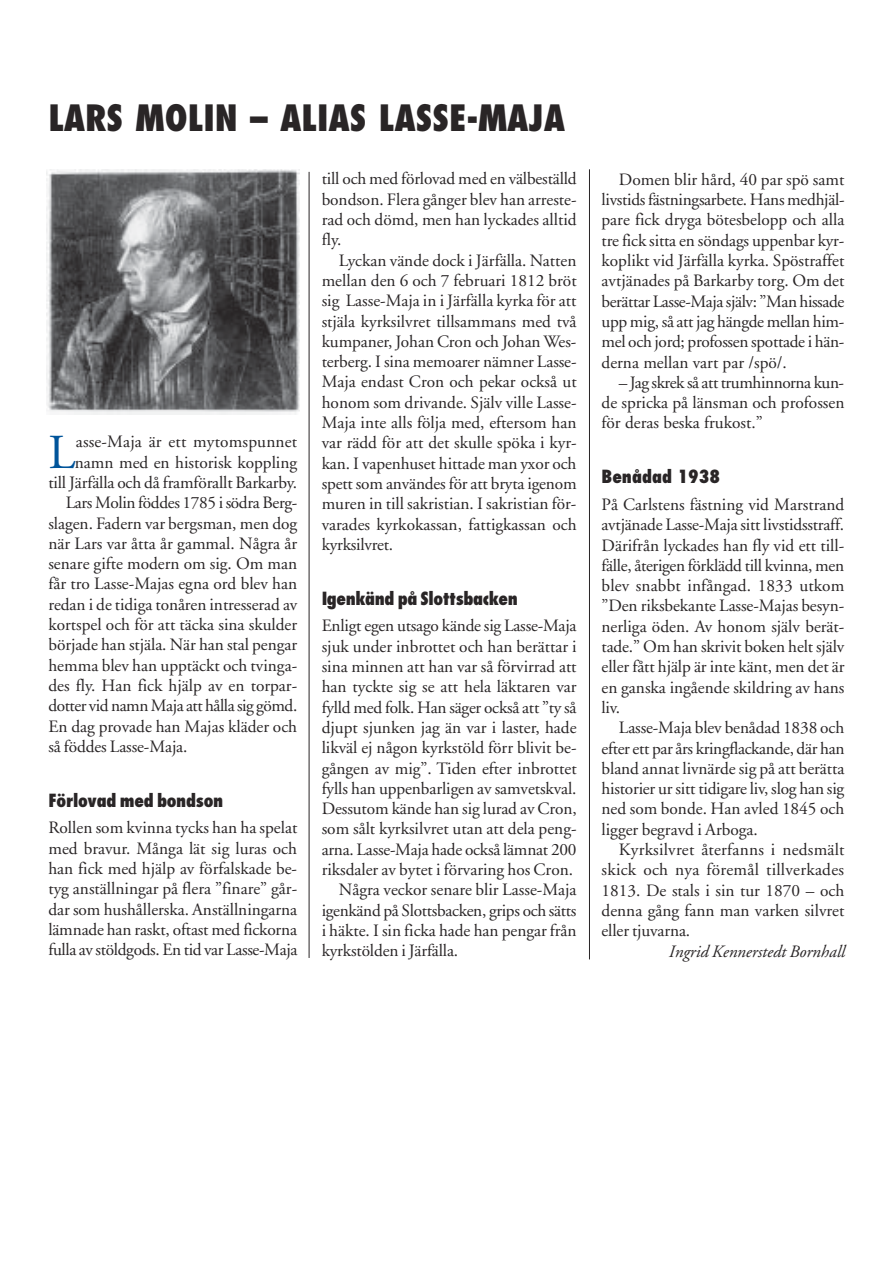
<style>
.page{position:relative;width:893px;height:1263px;background:#fff}
.page>*{position:absolute;margin:0;border:0;box-sizing:border-box;transform-origin:0 0}
.t1{font:48.75px "Adobe Garamond";color:#00549a}
.t2{font:800 condensed 35.25px "Futura";color:#292526}
.t3{font:800 condensed 17.7px "Futura";letter-spacing:-.02em;color:#292526}
.t4{font:800 condensed 17.7px "Futura";color:#292526}
.t5{font:17.25px/20.2px "Adobe Garamond";color:#292526;text-align:justify}
.t6{font:17.25px "Adobe Garamond";letter-spacing:-.02em;color:#292526}
.t7{font:17.25px "Adobe Garamond";letter-spacing:-.025em;color:#292526}
.t8{font:italic 17.25px "Adobe Garamond";color:#292526}
</style>
<div class="page">
<hr style="left:309px;top:172px;width:1px;height:786px;background:#292526">
<hr style="left:48px;top:969px;width:794px;height:1px;background:#3b68a8">
<hr style="left:589px;top:169px;width:1px;height:790px;background:#292526">
<hr style="left:854px;top:87px;width:1px;height:880px;background:#292526">
<img style="left:46px;top:170px;width:253px;height:245px">
<p class="t2" style="left:48px;top:95px;width:518px">LARS MOLIN – ALIAS LASSE-MAJA</p>
<p class="t1" style="left:48px;top:426px;width:28px">L</p>
<p class="t5" style="left:76px;top:432px;width:223px">asse-Maja är ett mytomspunnet</p>
<p class="t5" style="left:75px;top:452px;width:224px">namn med en historisk koppling</p>
<p class="t5" style="left:48px;top:473px;width:250px">till Järfälla och då framförallt Barkarby.</p>
<p class="t6" style="left:66px;top:494px;width:233px">Lars Molin föddes 1785 i södra Berg-</p>
<p class="t5" style="left:48px;top:513px;width:250px">slagen. Fadern var bergsman, men dog</p>
<p class="t5" style="left:48px;top:534px;width:250px">när Lars var åtta år gammal. Några år</p>
<p class="t5" style="left:48px;top:554px;width:250px">senare gifte modern om sig. Om man</p>
<p class="t5" style="left:48px;top:574px;width:250px">får tro Lasse-Majas egna ord blev han</p>
<p class="t5" style="left:48px;top:595px;width:251px">redan i de tidiga tonåren intresserad av</p>
<p class="t5" style="left:48px;top:615px;width:250px">kortspel och för att täcka sina skulder</p>
<p class="t5" style="left:48px;top:635px;width:250px">började han stjäla. När han stal pengar</p>
<p class="t5" style="left:48px;top:655px;width:250px">hemma blev han upptäckt och tvinga-</p>
<p class="t5" style="left:48px;top:676px;width:250px">des fly. Han fick hjälp av en torpar-</p>
<p class="t7" style="left:48px;top:696px;width:250px">dotter vid namn Maja att hålla sig gömd.</p>
<p class="t5" style="left:48px;top:716px;width:250px">En dag provade han Majas kläder och</p>
<p class="t5" style="left:48px;top:737px;width:141px">så föddes Lasse-Maja.</p>
<p class="t3" style="left:48px;top:789px;width:176px">Förlovad med bondson</p>
<p class="t5" style="left:48px;top:818px;width:250px">Rollen som kvinna tycks han ha spelat med bravur. Många lät sig luras och han fick med hjälp av förfalskade be&shy;tyg anställningar på flera ”finare” går&shy;dar som hushållerska. Anställningarna lämnade han raskt, oftast med fickorna fulla av stöldgods. En tid var Lasse-Maja</p>
<p class="t5" style="left:322px;top:169px;width:257px">till och med förlovad med en välbeställd</p>
<p class="t5" style="left:322px;top:190px;width:256px">bondson. Flera gånger blev han arreste-</p>
<p class="t5" style="left:322px;top:210px;width:256px">rad och dömd, men han lyckades alltid</p>
<p class="t5" style="left:322px;top:230px;width:21px">fly.</p>
<p class="t5" style="left:339px;top:250px;width:239px">Lyckan vände dock i Järfälla. Natten</p>
<p class="t5" style="left:322px;top:271px;width:256px">mellan den 6 och 7 februari 1812 bröt</p>
<p class="t5" style="left:322px;top:291px;width:256px">sig Lasse-Maja in i Järfälla kyrka för att</p>
<p class="t5" style="left:322px;top:311px;width:256px">stjäla kyrksilvret tillsammans med två</p>
<p class="t5" style="left:322px;top:332px;width:256px">kumpaner, Johan Cron och Johan Wes-</p>
<p class="t5" style="left:322px;top:352px;width:256px">terberg. I sina memoarer nämner Lasse-</p>
<p class="t5" style="left:322px;top:372px;width:256px">Maja endast Cron och pekar också ut</p>
<p class="t5" style="left:322px;top:393px;width:256px">honom som drivande. Själv ville Lasse-</p>
<p class="t5" style="left:322px;top:413px;width:256px">Maja inte alls följa med, eftersom han</p>
<p class="t5" style="left:322px;top:433px;width:256px">var rädd för att det skulle spöka i kyr-</p>
<p class="t5" style="left:322px;top:453px;width:256px">kan. I vapenhuset hittade man yxor och</p>
<p class="t5" style="left:322px;top:474px;width:257px">spett som användes för att bryta igenom</p>
<p class="t5" style="left:322px;top:494px;width:256px">muren in till sakristian. I sakristian för-</p>
<p class="t5" style="left:322px;top:514px;width:256px">varades kyrkokassan, fattigkassan och</p>
<p class="t5" style="left:322px;top:535px;width:73px">kyrksilvret.</p>
<p class="t3" style="left:322px;top:587px;width:198px">Igenkänd på Slottsbacken</p>
<p class="t5" style="left:322px;top:616px;width:256px">Enligt egen utsago kände sig Lasse-Maja</p>
<p class="t5" style="left:322px;top:636px;width:256px">sjuk under inbrottet och han berättar i</p>
<p class="t5" style="left:322px;top:657px;width:256px">sina minnen att han var så förvirrad att</p>
<p class="t5" style="left:322px;top:677px;width:256px">han tyckte sig se att hela läktaren var</p>
<p class="t5" style="left:322px;top:697px;width:256px">fylld med folk. Han säger också att ”ty så</p>
<p class="t5" style="left:322px;top:718px;width:256px">djupt sjunken jag än var i laster, hade</p>
<p class="t5" style="left:322px;top:738px;width:256px">likväl ej någon kyrkstöld förr blivit be-</p>
<p class="t5" style="left:322px;top:758px;width:256px">gången av mig”. Tiden efter inbrottet</p>
<p class="t5" style="left:322px;top:778px;width:256px">fylls han uppenbarligen av samvetskval.</p>
<p class="t5" style="left:322px;top:799px;width:257px">Dessutom kände han sig lurad av Cron,</p>
<p class="t5" style="left:322px;top:819px;width:256px">som sålt kyrksilvret utan att dela peng-</p>
<p class="t5" style="left:322px;top:839px;width:256px">arna. Lasse-Maja hade också lämnat 200</p>
<p class="t5" style="left:322px;top:860px;width:253px">riksdaler av bytet i förvaring hos Cron.</p>
<p class="t5" style="left:339px;top:880px;width:239px">Några veckor senare blir Lasse-Maja</p>
<p class="t6" style="left:322px;top:901px;width:256px">igenkänd på Slottsbacken, grips och sätts</p>
<p class="t5" style="left:322px;top:921px;width:256px">i häkte. I sin ficka hade han pengar från</p>
<p class="t5" style="left:322px;top:941px;width:138px">kyrkstölden i Järfälla.</p>
<p class="t5" style="left:601px;top:170px;width:245px;text-indent:17px">Domen blir hård, 40 par spö samt livstids fästningsarbete. Hans medhjäl&shy;pare fick dryga bötesbelopp och alla tre fick sitta en söndags uppenbar kyr&shy;koplikt vid Järfälla kyrka. Spöstraffet avtjänades på Barkarby torg. Om det berättar Lasse-Maja själv: ”Man hissade upp mig, så att jag hängde mellan him&shy;mel och jord; profossen spottade i hän&shy;derna mellan vart par /spö/.</p>
<p class="t5" style="left:601px;top:373px;width:244px;text-indent:17px">– Jag skrek så att trumhinnorna kun&shy;de spricka på länsman och profossen för deras beska frukost.”</p>
<p class="t4" style="left:602px;top:465px;width:120px">Benådad 1938</p>
<p class="t5" style="left:602px;top:495px;width:244px">På Carlstens fästning vid Marstrand</p>
<p class="t5" style="left:602px;top:515px;width:244px">avtjänade Lasse-Maja sitt livstidsstraff.</p>
<p class="t5" style="left:602px;top:535px;width:244px">Därifrån lyckades han fly vid ett till-</p>
<p class="t6" style="left:602px;top:556px;width:244px">fälle, återigen förklädd till kvinna, men</p>
<p class="t5" style="left:602px;top:576px;width:244px">blev snabbt infångad. 1833 utkom</p>
<p class="t5" style="left:602px;top:596px;width:244px">”Den riksbekante Lasse-Majas besyn-</p>
<p class="t5" style="left:602px;top:617px;width:244px">nerliga öden. Av honom själv berät-</p>
<p class="t5" style="left:602px;top:637px;width:244px">tade.” Om han skrivit boken helt själv</p>
<p class="t5" style="left:602px;top:657px;width:244px">eller fått hjälp är inte känt, men det är</p>
<p class="t5" style="left:602px;top:677px;width:244px">en ganska ingående skildring av hans</p>
<p class="t5" style="left:602px;top:698px;width:20px">liv.</p>
<p class="t5" style="left:619px;top:718px;width:227px">Lasse-Maja blev benådad 1838 och</p>
<p class="t6" style="left:602px;top:739px;width:244px">efter ett par års kringflackande, där han</p>
<p class="t5" style="left:602px;top:759px;width:244px">bland annat livnärde sig på att berätta</p>
<p class="t5" style="left:602px;top:779px;width:244px">historier ur sitt tidigare liv, slog han sig</p>
<p class="t5" style="left:602px;top:799px;width:244px">ned som bonde. Han avled 1845 och</p>
<p class="t5" style="left:602px;top:820px;width:158px">ligger begravd i Arboga.</p>
<p class="t5" style="left:619px;top:840px;width:227px">Kyrksilvret återfanns i nedsmält</p>
<p class="t5" style="left:602px;top:860px;width:244px">skick och nya föremål tillverkades</p>
<p class="t5" style="left:602px;top:880px;width:244px">1813. De stals i sin tur 1870 – och</p>
<p class="t5" style="left:602px;top:901px;width:244px">denna gång fann man varken silvret</p>
<p class="t5" style="left:602px;top:921px;width:90px">eller tjuvarna.</p>
<p class="t8" style="left:668px;top:942px;width:178px">Ingrid Kennerstedt Bornhall</p>
</div>
